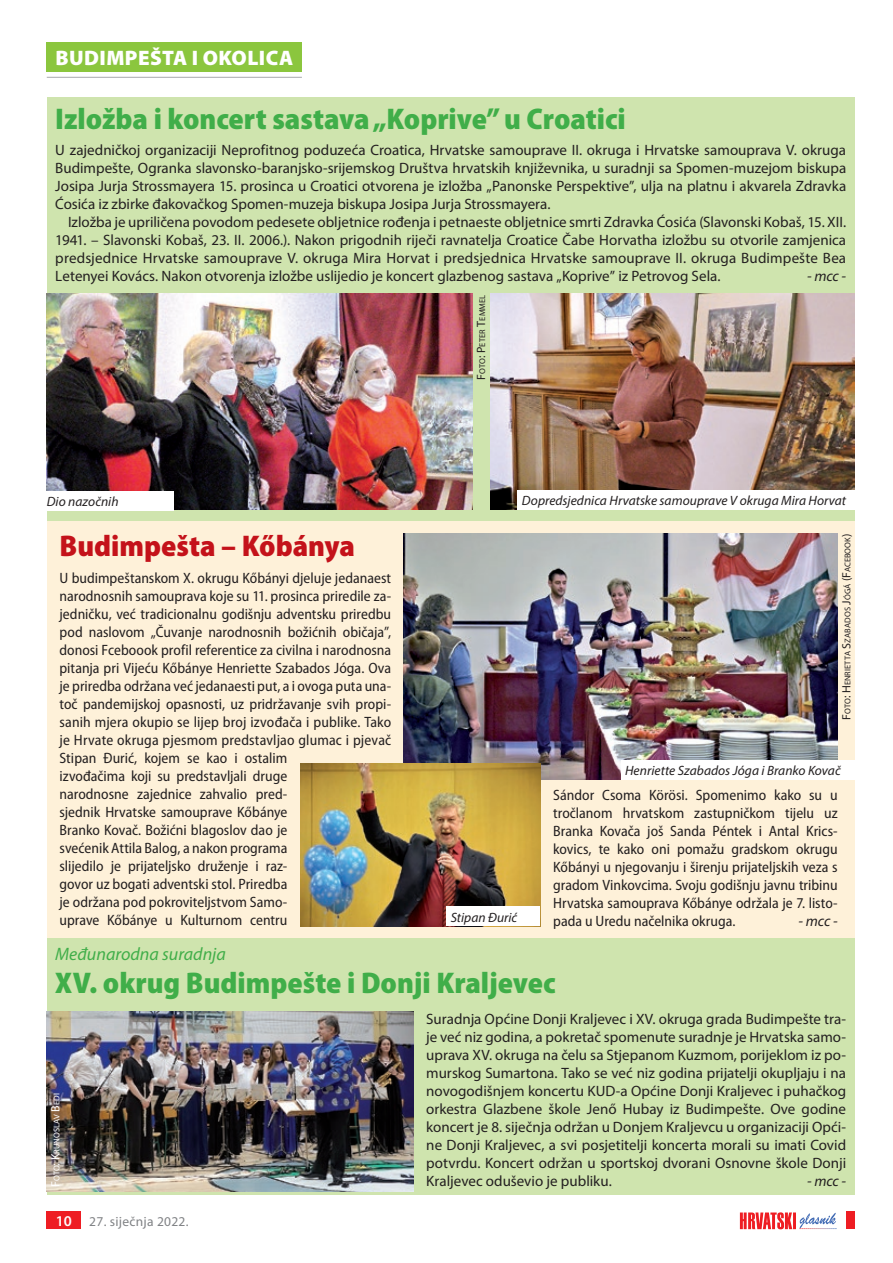
<style>
.page{position:relative;width:893px;height:1263px;background:#fff}
.page>*{position:absolute;margin:0;border:0;box-sizing:border-box;transform-origin:0 0}
.t1{font:900 semi-condensed 30px "Myriad Pro";color:#40ae49}
.t2{font:900 semi-condensed 30px "Myriad Pro";color:#c4121a}
.t3{font:900 21px "Myriad Pro";letter-spacing:.02em;color:#fff}
.t4{font:italic 18px "Myriad Pro";color:#40ae49}
.t5{font:15px/18px "Myriad Pro";color:#231f20;text-align:justify}
.t6{font:semi-condensed 15px/18px "Myriad Pro";color:#231f20}
.t7{font:italic 15px "Myriad Pro";letter-spacing:-.01em;color:#231f20}
.t8{font:italic 13.5px "Myriad Pro";letter-spacing:.005em;color:#231f20}
.t9{font:13.5px "Myriad Pro";letter-spacing:.02em;color:#808285}
.t10{font:12px "Myriad Pro";color:#fff}
.t11{font:8.4px "Myriad Pro";letter-spacing:.005em;color:#231f20}
.t12{font:8.4px "Myriad Pro";color:#fff}
.s1{font-size:12px}
.s2{font-weight:600;font-size:15px;color:#fff}
</style>
<div class="page">
<svg style="left:740px;top:1212px;width:96px;height:17px"></svg>
<div style="left:846px;top:1212px;width:9px;height:17px;background:#ee1d23"></div>
<div style="left:47px;top:1212px;width:34px;height:17px;background:#ee1d23"></div>
<div style="left:47px;top:98px;width:808px;height:1097px;background:#cfe4ae"></div>
<div style="left:47px;top:43px;width:255px;height:29px;background:#8bc63e"></div>
<hr style="left:47px;top:77px;width:255px;height:1px;background:#a8a9ad">
<div style="left:47px;top:521px;width:808px;height:417px;background:#fef1d9"></div>
<img style="left:490px;top:293px;width:365px;height:217px">
<img style="left:47px;top:293px;width:425px;height:217px">
<img style="left:404px;top:534px;width:434px;height:245px">
<img style="left:300px;top:763px;width:240px;height:163px">
<img style="left:47px;top:1011px;width:367px;height:180px">
<div style="left:43px;top:491px;width:131px;height:19px;background:#fff"></div>
<div style="left:621px;top:760px;width:242px;height:19px;background:#fff"></div>
<div style="left:446px;top:907px;width:94px;height:19px;background:#fff"></div>
<div style="left:518px;top:490px;width:341px;height:20px;background:#fff"></div>
<h2 class="t3" style="left:55px;top:44px;width:28px">BUDIM</h2>
<h2 class="t3" style="left:125px;top:44px;width:91px">PEšTA I OKOLI</h2>
<h2 class="t3" style="left:266px;top:44px;width:28px">CA</h2>
<h1 class="t1" style="left:55px;top:99px;width:572px">Izložba i koncert sastava „Koprive” u Croatici</h1>
<p class="t5" style="left:55px;top:141px;width:792px">U zajedničkoj organizaciji Neprofitnog poduzeća Croatica, Hrvatske samouprave II. okruga i Hrvatske samouprava V. okruga Budimpešte, Ogranka slavonsko-baranjsko-srijemskog Društva hrvatskih književnika, u suradnji sa Spomen-muzejom biskupa Josipa Jurja Strossmayera 15. prosinca u Croatici otvorena je izložba „Panonske Perspektive”, ulja na platnu i akvarela Zdravka Ćosića iz zbirke đakovačkog Spomen-muzeja biskupa Josipa Jurja Strossmayera.</p>
<p class="t5" style="left:55px;top:213px;width:792px;text-indent:13px">Izložba je upriličena povodom pedesete obljetnice rođenja i petnaeste obljetnice smrti Zdravka Ćosića (Slavonski Kobaš, 15. XII.<br>1941. – Slavonski Kobaš, 23. II. 2006.). Nakon prigodnih riječi ravnatelja Croatice Čabe Horvatha izložbu su otvorile zamjenica predsjednice Hrvatske samouprave V. okruga Mira Horvat i predsjednica Hrvatske samouprave II. okruga Budimpešte Bea Letenyei Kovács. Nakon otvorenja izložbe uslijedio je koncert glazbenog sastava „Koprive” iz Petrovog Sela.</p>
<p class="t7" style="left:807px;top:267px;width:41px">- mcc -</p>
<p class="t8" style="left:47px;top:493px;width:73px">Dio nazočnih</p>
<h1 class="t2" style="left:60px;top:526px;width:297px">Budimpešta – Kőbánya</h1>
<p class="t6" style="left:60px;top:568px;width:333px">U budimpeštanskom X. okrugu Kőbányi djeluje jedanaest narodnosnih samouprava koje su 11. prosinca priredile za&shy;jedničku, već tradicionalnu godišnju adventsku priredbu pod naslovom „Čuvanje narodnosnih božićnih običaja”, donosi Fceboook profil referentice za civilna i narodnosna pitanja pri Vijeću Kőbánye Henriette Szabados Jóga. Ova je priredba održana već jedanaesti put, a i ovoga puta una&shy;toč pandemijskoj opasnosti, uz pridržavanje svih propi&shy;sanih mjera okupio se lijep broj izvođača i publike. Tako je Hrvate okruga pjesmom predstavljao glumac i pjevač Stipan Đurić, kojem se kao i ostalim<br>izvođačima koji su predstavljali druge<br>narodnosne zajednice zahvalio pred-<br>sjednik Hrvatske samouprave Kőbánye<br>Branko Kovač. Božićni blagoslov dao je<br>svećenik Attila Balog, a nakon programa<br>slijedilo je prijateljsko druženje i raz-<br>govor uz bogati adventski stol. Priredba<br>je održana pod pokroviteljstvom Samo-<br>uprave Kőbánye u Kulturnom centru</p>
<p class="t11" style="left:477px;top:380px;width:86px;rotate:-90deg"><span class="s1">F</span>oto<span class="s1">: P</span>eter <span class="s1">T</span>emmel</p>
<p class="t8" style="left:522px;top:492px;width:326px">Dopredsjednica Hrvatske samouprave V okruga Mira Horvat</p>
<p class="t11" style="left:842px;top:720px;width:188px;rotate:-90deg"><span class="s1">F</span>oto<span class="s1">: H</span>enrietta <span class="s1">S</span>zabados <span class="s1">J</span>ógá <span class="s1">(F</span>acebook<span class="s1">)</span></p>
<p class="t8" style="left:625px;top:762px;width:217px">Henriette Szabados Jóga i Branko Kovač</p>
<p class="t8" style="left:451px;top:909px;width:68px">Stipan Đurić</p>
<p class="t6" style="left:553px;top:786px;width:286px;text-align:justify">Sándor Csoma Körösi. Spomenimo kako su u tročlanom hrvatskom zastupničkom tijelu uz Branka Kovača još Sanda Péntek i Antal Krics&shy;kovics, te kako oni pomažu gradskom okrugu Kőbányi u njegovanju i širenju prijateljskih veza s gradom Vinkovcima. Svoju godišnju javnu tribinu Hrvatska samouprava Kőbánye održala je 7. listo&shy;pada u Uredu načelnika okruga.</p>
<p class="t7" style="left:798px;top:911px;width:41px">- mcc -</p>
<p class="t4" style="left:55px;top:943px;width:172px">Međunarodna suradnja</p>
<h1 class="t1" style="left:55px;top:963px;width:502px">XV. okrug Budimpešte i Donji Kraljevec</h1>
<p class="t5" style="left:426px;top:1010px;width:421px">Suradnja Općine Donji Kraljevec i XV. okruga grada Budimpešte tra&shy;je već niz godina, a pokretač spomenute suradnje je Hrvatska samo&shy;uprava XV. okruga na čelu sa Stjepanom Kuzmom, porijeklom iz po&shy;murskog Sumartona. Tako se već niz godina prijatelji okupljaju i na novogodišnjem koncertu KUD-a Općine Donji Kraljevec i puhačkog orkestra Glazbene škole Jenő Hubay iz Budimpešte. Ove godine koncert je 8. siječnja održan u Donjem Kraljevcu u organizaciji Opći&shy;ne Donji Kraljevec, a svi posjetitelji koncerta morali su imati Covid potvrdu. Koncert održan u sportskoj dvorani Osnovne škole Donji</p>
<p class="t10" style="left:48px;top:1187px;width:7px;rotate:-90deg">F</p>
<p class="t5" style="left:426px;top:1172px;width:187px">Kraljevec oduševio je publiku.</p>
<p class="t7" style="left:807px;top:1171px;width:41px">- mcc -</p>
<p class="t12" style="left:52px;top:1181px;width:89px;rotate:-90deg">oto<span class="s1">: K</span>runoslav <span class="s1">B</span> edi</p>
<p class="t9" style="left:56px;top:1213px;width:134px"><span class="s2">10</span> 27. siječnja 2022.</p>
</div>
